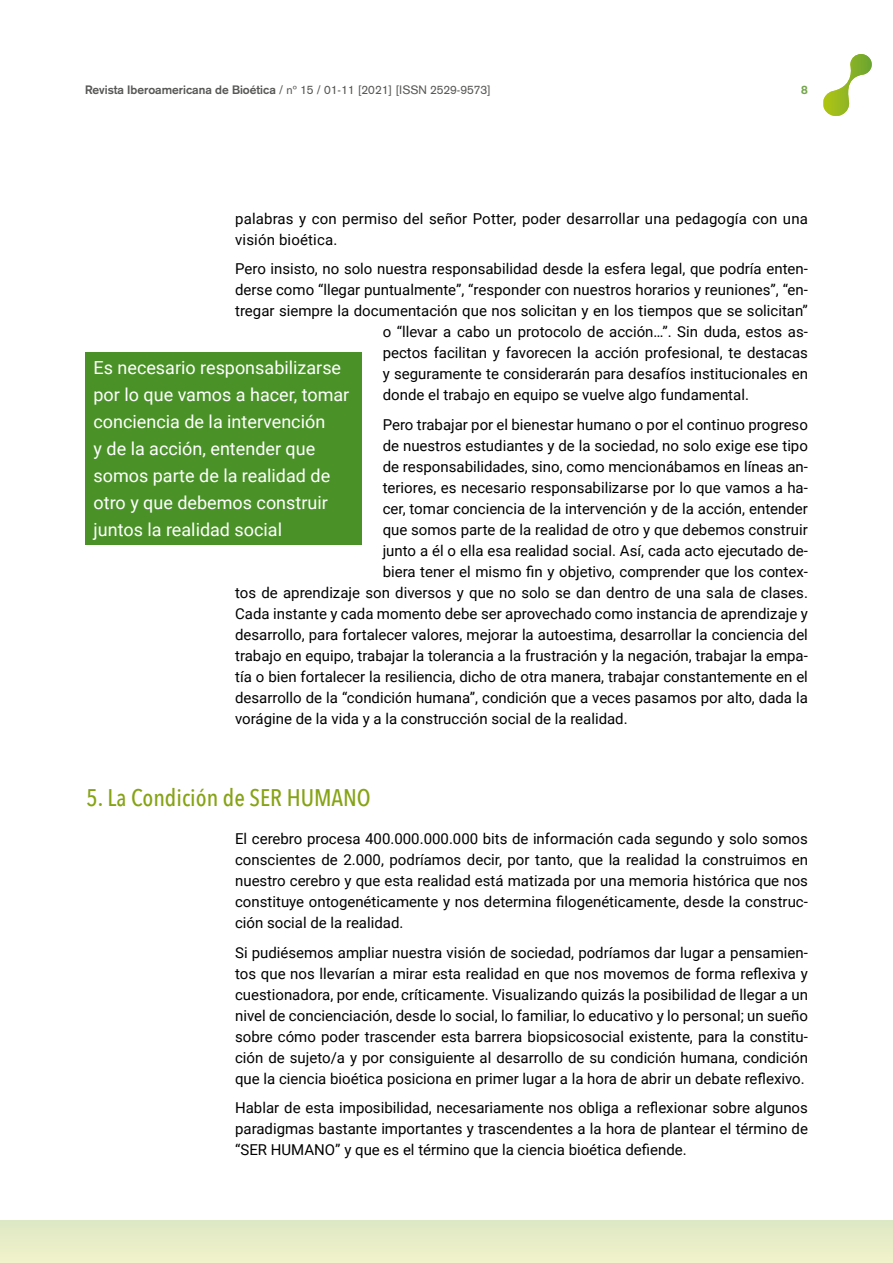
<style>
.page{position:relative;width:893px;height:1263px;background:#fff}
.page>*{position:absolute;margin:0;border:0;box-sizing:border-box;transform-origin:0 0}
.Heading_1{font:500 24px "Avenir Next Condensed";color:#86a315}
.Texto_entresacado{font:18px/27px "Roboto";color:#fff}
.t1{font:15px/21px "Roboto";color:#000;text-align:justify}
.t2{font:12px "Akzidenz Grotesk";color:#575756}
.t3{font:700 12px "Akzidenz Grotesk";color:#74a54c}
.s1{font-weight:700}
</style>
<div class="page">
<div style="left:0;top:1220px;width:893px;height:43px;background:#e7edc8"></div>
<svg style="left:823px;top:54px;width:49px;height:62px"></svg>
<div style="left:85px;top:352px;width:276px;height:192px;background:#4a9228"></div>
<p class="t2" style="left:85px;top:83px;width:407px"><span class="s1">Revista Iberoamericana de Bioética</span> / nº 15 / 01-11 [2021] [ISSN 2529-9573]</p>
<p class="t3" style="left:801px;top:83px;width:8px">8</p>
<p class="t1" style="left:235px;top:207px;width:574px">palabras y con permiso del señor Potter, poder desarrollar una pedagogía con una visión bioética.</p>
<p class="t1" style="left:235px;top:258px;width:574px">Pero insisto, no solo nuestra responsabilidad desde la esfera legal, que podría enten-</p>
<p class="t1" style="left:235px;top:279px;width:574px">derse como “llegar puntualmente”, “responder con nuestros horarios y reuniones”, “en-</p>
<p class="t1" style="left:235px;top:300px;width:574px">tregar siempre la documentación que nos solicitan y en los tiempos que se solicitan”</p>
<p class="t1" style="left:383px;top:321px;width:427px">o “llevar a cabo un protocolo de acción…”. Sin duda, estos as-</p>
<p class="t1" style="left:383px;top:342px;width:427px">pectos facilitan y favorecen la acción profesional, te destacas</p>
<p class="t1" style="left:383px;top:363px;width:427px">y seguramente te considerarán para desafíos institucionales en</p>
<p class="t1" style="left:383px;top:384px;width:368px">donde el trabajo en equipo se vuelve algo fundamental.</p>
<p class="t1" style="left:383px;top:413px;width:427px">Pero trabajar por el bienestar humano o por el continuo progreso</p>
<p class="t1" style="left:383px;top:434px;width:427px">de nuestros estudiantes y de la sociedad, no solo exige ese tipo</p>
<p class="t1" style="left:383px;top:455px;width:427px">de responsabilidades, sino, como mencionábamos en líneas an-</p>
<p class="t1" style="left:383px;top:476px;width:427px">teriores, es necesario responsabilizarse por lo que vamos a ha-</p>
<p class="t1" style="left:383px;top:497px;width:427px">cer, tomar conciencia de la intervención y de la acción, entender</p>
<p class="t1" style="left:383px;top:518px;width:427px">que somos parte de la realidad de otro y que debemos construir</p>
<p class="t1" style="left:383px;top:539px;width:427px">junto a él o ella esa realidad social. Así, cada acto ejecutado de-</p>
<p class="t1" style="left:383px;top:560px;width:427px">biera tener el mismo fin y objetivo, comprender que los contex-</p>
<p class="t1" style="left:235px;top:581px;width:574px">tos de aprendizaje son diversos y que no solo se dan dentro de una sala de clases.</p>
<p class="t1" style="left:235px;top:602px;width:574px">Cada instante y cada momento debe ser aprovechado como instancia de aprendizaje y</p>
<p class="t1" style="left:235px;top:623px;width:574px">desarrollo, para fortalecer valores, mejorar la autoestima, desarrollar la conciencia del</p>
<p class="t1" style="left:235px;top:644px;width:574px">trabajo en equipo, trabajar la tolerancia a la frustración y la negación, trabajar la empa-</p>
<p class="t1" style="left:235px;top:665px;width:574px">tía o bien fortalecer la resiliencia, dicho de otra manera, trabajar constantemente en el</p>
<p class="t1" style="left:235px;top:686px;width:574px">desarrollo de la “condición humana”, condición que a veces pasamos por alto, dada la</p>
<p class="t1" style="left:235px;top:707px;width:394px">vorágine de la vida y a la construcción social de la realidad.</p>
<p class="Texto_entresacado" style="left:94px;top:353px;width:257px">Es necesario responsabilizarse por lo que vamos a hacer, tomar conciencia de la intervención<br>y de la acción, entender que somos parte de la realidad de otro y que debemos construir juntos la realidad social</p>
<p class="Heading_1" style="left:86px;top:783px;width:286px">5. La Condición de SER HUMANO</p>
<p class="t1" style="left:235px;top:828px;width:574px">El cerebro procesa 400.000.000.000 bits de información cada segundo y solo somos conscientes de 2.000, podríamos decir, por tanto, que la realidad la construimos en nuestro cerebro y que esta realidad está matizada por una memoria histórica que nos constituye ontogenéticamente y nos determina filogenéticamente, desde la construc&shy;ción social de la realidad.</p>
<p class="t1" style="left:235px;top:941px;width:574px">Si pudiésemos ampliar nuestra visión de sociedad, podríamos dar lugar a pensamien&shy;tos que nos llevarían a mirar esta realidad en que nos movemos de forma reflexiva y cuestionadora, por ende, críticamente. Visualizando quizás la posibilidad de llegar a un nivel de concienciación, desde lo social, lo familiar, lo educativo y lo personal; un sueño sobre cómo poder trascender esta barrera biopsicosocial existente, para la constitu&shy;ción de sujeto/a y por consiguiente al desarrollo de su condición humana, condición que la ciencia bioética posiciona en primer lugar a la hora de abrir un debate reflexivo.</p>
<p class="t1" style="left:235px;top:1097px;width:574px">Hablar de esta imposibilidad, necesariamente nos obliga a reflexionar sobre algunos paradigmas bastante importantes y trascendentes a la hora de plantear el término de “SER HUMANO” y que es el término que la ciencia bioética defiende.</p>
</div>
